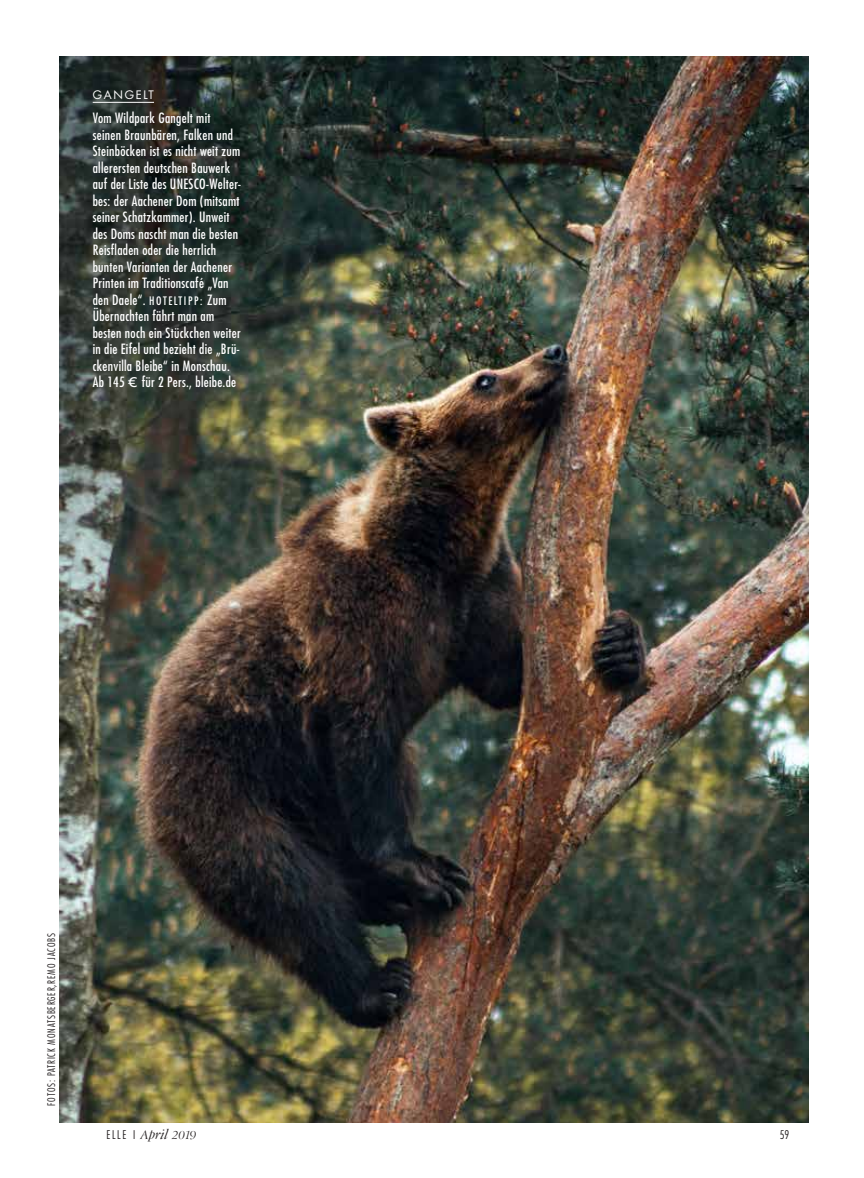
<style>
.page{position:relative;width:864px;height:1178px;background:#fff}
.page>*{position:absolute;margin:0;border:0;box-sizing:border-box;transform-origin:0 0}
.t1{font:condensed 13.8px/16.5px "Futura";letter-spacing:.02em;color:#fff}
.t2{font:italic 13.5px "Garamond ELLE";letter-spacing:-.03em;color:#231f20}
.t3{font:300 condensed 11.7px "Futura";color:#231f20}
.t4{font:11.4px "Futura";letter-spacing:.15em;color:#fff}
.t5{font:300 condensed 10.2px "Futura";letter-spacing:.08em;color:#231f20}
.s1{font-size:11.4px}
.s2{font-family:"Elletura";font-weight:500;font-stretch:normal}
.s3{font-family:"Futura";font-weight:300;font-style:normal;font-stretch:condensed;font-size:11.7px}
</style>
<div class="page">
<img style="left:60px;top:57px;width:748px;height:1065px">
<hr style="left:93px;top:102px;width:61px;height:1px;background:#fff">
<p class="t4" style="left:93px;top:87px;width:63px">GANGELT</p>
<p class="t1" style="left:93px;top:110px;width:150px">Vom Wildpark Gangelt mit seinen Braunbären, Falken und<br>Steinböcken ist es nicht weit zum allerersten deutschen Bauwerk auf der Liste des UNESCO-Welter&shy;bes: der Aachener Dom (mitsamt seiner Schatzkammer). Unweit des Doms nascht man die besten<br>Reisfladen oder die herrlich bunten Varianten der Aachener<br>Printen im Traditionscafé „Van den Daele“. <span class="s1">HOTELTIPP:</span> Zum<br>Übernachten fährt man am besten noch ein Stückchen weiter in die Eifel und bezieht die „Brü&shy;ckenvilla Bleibe“ in Monschau.<br>Ab 145 <span class="s2">¤</span> für 2 Pers., bleibe.de</p>
<p class="t5" style="left:45px;top:1106px;width:174px;rotate:-90deg">FOTOS: PATRICK MONATSBERGER,REMO JACOBS</p>
<p class="t2" style="left:106px;top:1127px;width:92px"><span class="s3">E L L E I</span> April 2019</p>
<p class="t3" style="left:779px;top:1127px;width:11px">59</p>
</div>
